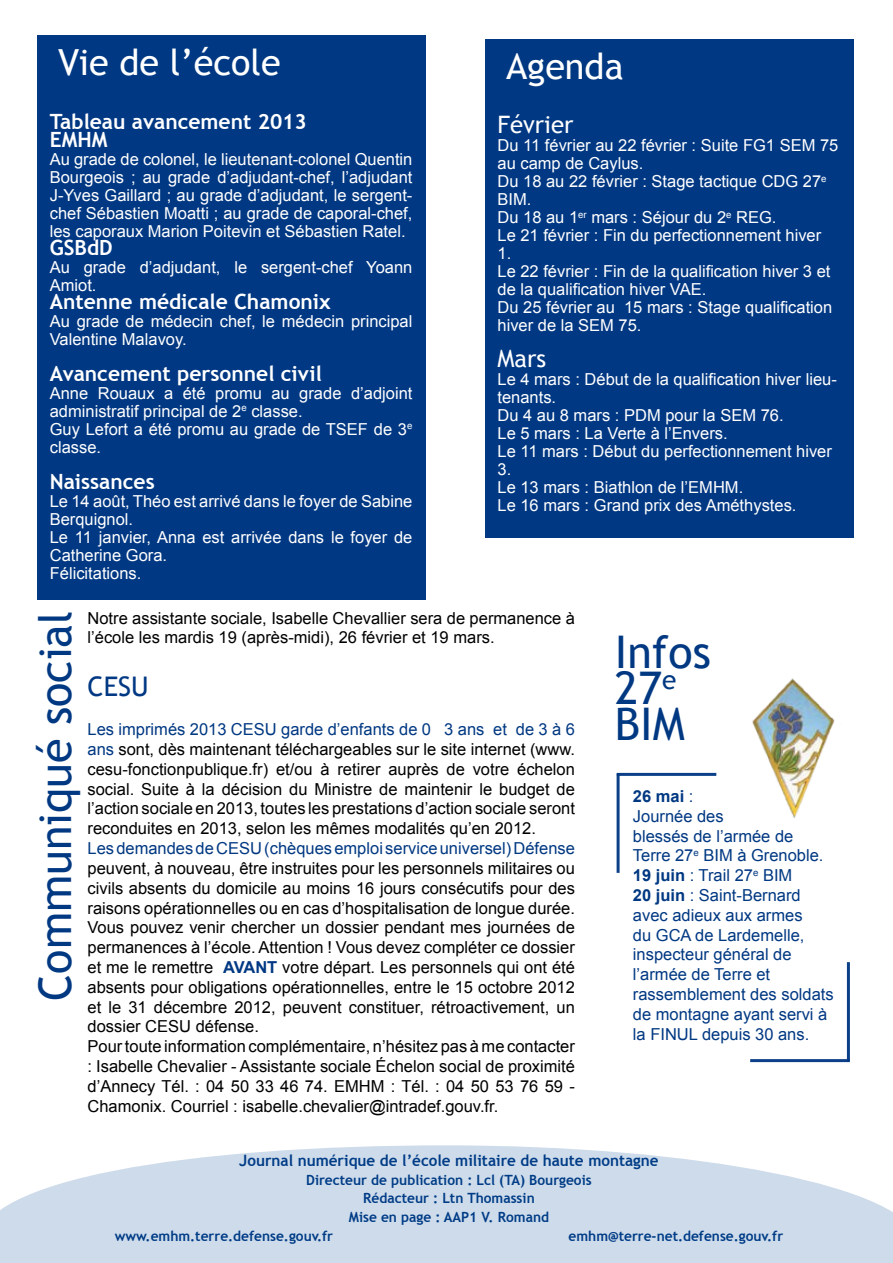
<style>
.page{position:relative;width:893px;height:1263px;background:#fff}
.page>*{position:absolute;margin:0;border:0;box-sizing:border-box;transform-origin:0 0}
.t1{font:45px/36px "Trebuchet MS";color:#003882}
.t2{font:36px "Trebuchet MS";color:#fff}
.t3{font:27px "Trebuchet MS";color:#003883}
.t4{font:24px "Trebuchet MS";color:#fff}
.t5{font:700 21px/18px "Trebuchet MS";color:#fff}
.t6{font:16.5px/19.8px "Arial";color:#000}
.t7{font:16.5px/18px "Arial";color:#fff}
.t8{font:16.5px/19.8px "Arial";color:#003882}
.t9{font:700 15.75px "Trebuchet MS";color:#003882}
.t10{font:700 14.1px "Trebuchet MS";color:#003882}
.s1{color:#003882}
.s2{font-weight:700;color:#003883}
.s3{font-weight:700}
</style>
<div class="page">
<div style="left:485px;top:40px;width:368px;height:498px;background:#003883"></div>
<div style="left:37px;top:35px;width:388px;height:565px;background:#003883"></div>
<svg style="left:0;top:1145px;width:893px;height:118px;background:#d4e0ed"></svg>
<img style="left:752px;top:678px;width:83px;height:140px">
<hr style="left:617px;top:773px;width:99px;height:3px;background:#003883">
<hr style="left:617px;top:773px;width:3px;height:100px;background:#003883">
<hr style="left:750px;top:1059px;width:100px;height:3px;background:#003883">
<hr style="left:847px;top:962px;width:3px;height:100px;background:#003883">
<h2 class="t2" style="left:58px;top:41px;width:224px">Vie de l’école</h2>
<p class="t5" style="left:50px;top:112px;width:259px">Tableau avancement 2013<br>EMHM</p>
<p class="t7" style="left:50px;top:150px;width:364px;text-align:justify">Au grade de colonel, le lieutenant-colonel Quentin Bourgeois ; au grade d’adjudant-chef, l’adjudant J-Yves Gaillard ; au grade d’adjudant, le sergent&shy;chef Sébastien Moatti ; au grade de caporal-chef, les caporaux Marion Poitevin et Sébastien Ratel.</p>
<p class="t5" style="left:50px;top:238px;width:65px">GSBdD</p>
<p class="t7" style="left:50px;top:258px;width:364px">Au grade d’adjudant, le sergent-chef Yoann<br>Amiot.</p>
<p class="t5" style="left:50px;top:292px;width:283px">Antenne médicale Chamonix</p>
<p class="t7" style="left:50px;top:312px;width:364px">Au grade de médecin chef, le médecin principal<br>Valentine Malavoy.</p>
<p class="t5" style="left:50px;top:364px;width:274px">Avancement personnel civil</p>
<p class="t7" style="left:50px;top:384px;width:364px">Anne Rouaux a été promu au grade d’adjoint administratif principal de 2<sup>e</sup> classe.<br>Guy Lefort a été promu au grade de TSEF de 3<sup>e </sup>classe.</p>
<p class="t5" style="left:50px;top:472px;width:107px">Naissances</p>
<p class="t7" style="left:50px;top:492px;width:364px">Le 14 août, Théo est arrivé dans le foyer de Sabine<br>Berquignol.<br>Le 11 janvier, Anna est arrivée dans le foyer de<br>Catherine Gora.<br>Félicitations.</p>
<p class="t6" style="left:88px;top:608px;width:489px">Notre assistante sociale, Isabelle Chevallier sera de permanence à l’école les mardis 19 (après-midi), 26 février et 19 mars.</p>
<h3 class="t3" style="left:88px;top:670px;width:63px">CESU</h3>
<p class="t6" style="left:88px;top:720px;width:489px;text-align:justify"><span class="s1">Les imprimés 2013 CESU garde d’enfants de 0 3 ans et de 3 à 6 ans</span> sont, dès maintenant téléchargeables sur le site internet (www. cesu-fonctionpublique.fr) et/ou à retirer auprès de votre échelon social. Suite à la décision du Ministre de maintenir le budget de l’action sociale en 2013, toutes les prestations d’action sociale seront reconduites en 2013, selon les mêmes modalités qu’en 2012.</p>
<p class="t8" style="left:88px;top:838px;width:489px">Les demandes de CESU (chèques emploi service universel) Défense</p>
<p class="t6" style="left:88px;top:858px;width:489px">peuvent, à nouveau, être instruites pour les personnels militaires ou civils absents du domicile au moins 16 jours consécutifs pour des raisons opérationnelles ou en cas d’hospitalisation de longue durée.<br>Vous pouvez venir chercher un dossier pendant mes journées de permanences à l’école. Attention ! Vous devez compléter ce dossier et me le remettre <span class="s2">AVANT</span> votre départ. Les personnels qui ont été absents pour obligations opérationnelles, entre le 15 octobre 2012 et le 31 décembre 2012, peuvent constituer, rétroactivement, un dossier CESU défense.<br>Pour toute information complémentaire, n’hésitez pas à me contacter : Isabelle Chevalier - Assistante sociale Échelon social de proximité d’Annecy Tél. : 04 50 33 46 74. EMHM : Tél. : 04 50 53 76 59 - Chamonix. Courriel : isabelle.chevalier@intradef.gouv.fr.</p>
<h2 class="t2" style="left:506px;top:45px;width:119px">Agenda</h2>
<h3 class="t4" style="left:497px;top:110px;width:78px">Février</h3>
<p class="t7" style="left:497px;top:136px;width:342px">Du 11 février au 22 février : Suite FG1 SEM 75 au camp de Caylus.<br>Du 18 au 22 février : Stage tactique CDG 27<sup>e<br></sup>BIM.<br>Du 18 au 1<sup>er</sup> mars : Séjour du 2<sup>e</sup> REG.<br>Le 21 février : Fin du perfectionnement hiver<br>1.<br>Le 22 février : Fin de la qualification hiver 3 et de la qualification hiver VAE.<br>Du 25 février au 15 mars : Stage qualification hiver de la SEM 75.</p>
<h3 class="t4" style="left:497px;top:344px;width:50px">Mars</h3>
<p class="t7" style="left:497px;top:370px;width:341px">Le 4 mars : Début de la qualification hiver lieu&shy;tenants.<br>Du 4 au 8 mars : PDM pour la SEM 76.<br>Le 5 mars : La Verte à l’Envers.<br>Le 11 mars : Début du perfectionnement hiver<br>3.<br>Le 13 mars : Biathlon de l’EMHM.<br>Le 16 mars : Grand prix des Améthystes.</p>
<h1 class="t1" style="left:38px;top:1000px;width:391px;rotate:-90deg">Communiqué social</h1>
<h1 class="t1" style="left:615px;top:634px;width:98px">Infos<br>27<sup>e<br></sup>BIM</h1>
<p class="t8" style="left:633px;top:786px;width:202px"><span class="s3">26 mai</span> :<br>Journée des<br>blessés de l’armée de<br>Terre 27<sup>e</sup> BIM à Grenoble.<br><span class="s3">19 juin</span> : Trail 27<sup>e</sup> BIM<br><span class="s3">20 juin</span> : Saint-Bernard avec adieux aux armes<br>du GCA de Lardemelle, inspecteur général de l’armée de Terre et rassemblement des soldats de montagne ayant servi à la FINUL depuis 30 ans.</p>
<p class="t9" style="left:239px;top:1150px;width:421px">Journal numérique de l’école militaire de haute montagne</p>
<p class="t10" style="left:306px;top:1171px;width:287px">Directeur de publication : Lcl (TA) Bourgeois</p>
<p class="t10" style="left:363px;top:1190px;width:173px">Rédacteur : Ltn Thomassin</p>
<p class="t10" style="left:349px;top:1208px;width:202px">Mise en page : AAP1 V. Romand</p>
<p class="t10" style="left:115px;top:1227px;width:220px">www.emhm.terre.defense.gouv.fr</p>
<p class="t10" style="left:568px;top:1227px;width:216px">emhm@terre-net.defense.gouv.fr</p>
</div>
